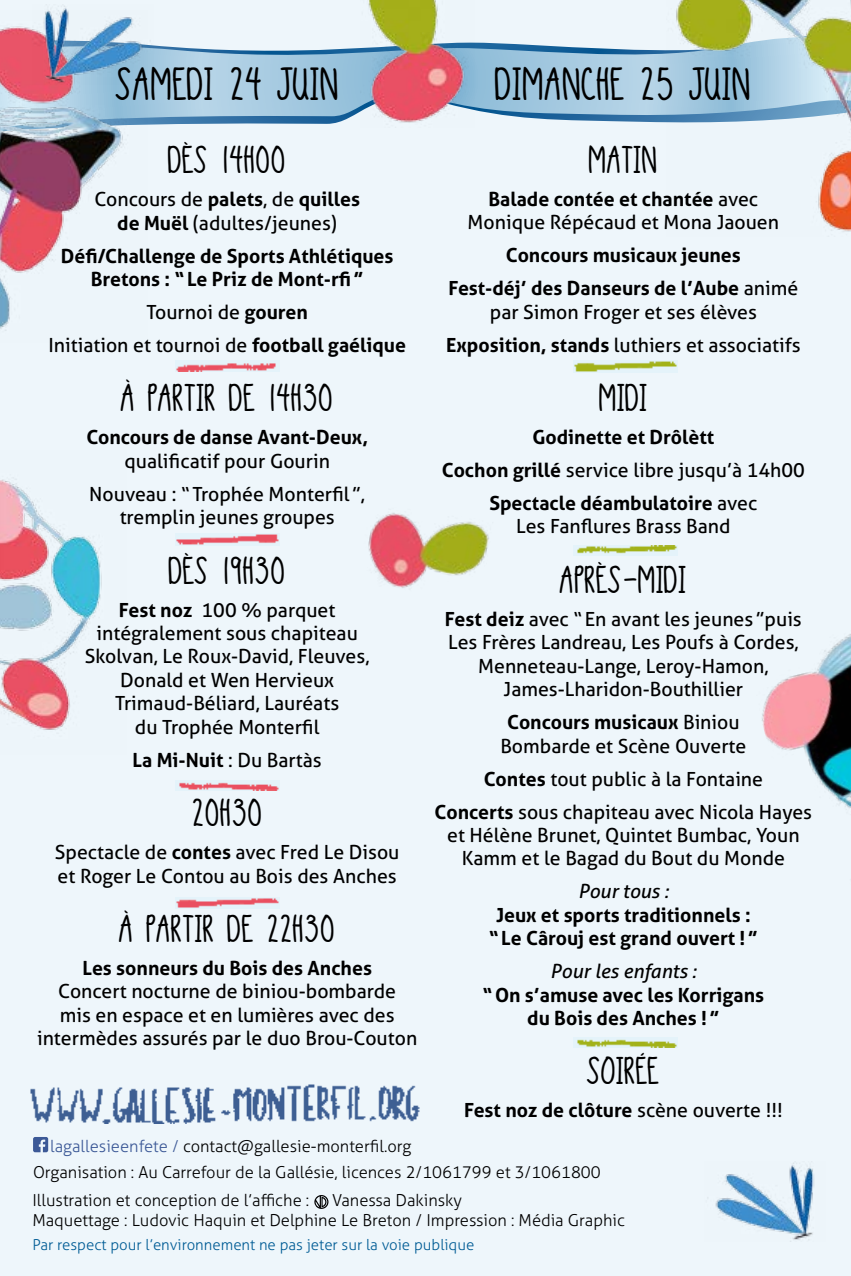
<style>
.page{position:relative;width:851px;height:1276px;background:#fff}
.page>*{position:absolute;margin:0;border:0;box-sizing:border-box;transform-origin:0 0}
.t1{font:700 36px "DJB Sand Shoesanda Fez";color:#000}
.t2{font:700 30px "DJB Sand Shoesanda Fez";color:#000}
.t3{font:19.5px/23.4px "Aller";color:#000;text-align:center}
.t4{font:700 19.5px/33px "Aller";color:#000;text-align:center}
.t5{font:italic 19.5px "Aller";color:#000}
.t6{font:300 16.5px/19.8px "Aller";color:#000}
.t7{font:300 15px "Aller";color:#005c95}
.s1{font-weight:700}
.s2{font-weight:400}
.s3{color:#3c5997}
</style>
<div class="page">
<div style="left:0;top:0;width:850px;height:1276px;background:#eef6fb"></div>
<img style="left:176px;top:534px;width:103px;height:11px">
<img style="left:176px;top:898px;width:103px;height:10px">
<img style="left:574px;top:361px;width:103px;height:11px">
<img style="left:577px;top:545px;width:100px;height:9px">
<img style="left:577px;top:1039px;width:100px;height:8px">
<img style="left:176px;top:363px;width:100px;height:8px">
<img style="left:179px;top:782px;width:100px;height:9px">
<svg style="left:147px;top:42px;width:519px;height:83px;background:#9cc2da"></svg>
<img style="left:666px;top:0;width:184px;height:232px">
<img style="left:361px;top:0;width:113px;height:125px">
<img style="left:368px;top:513px;width:121px;height:75px">
<img style="left:0;top:26px;width:147px;height:305px">
<img style="left:0;top:479px;width:102px;height:251px">
<img style="left:762px;top:634px;width:88px;height:174px">
<img style="left:32px;top:6px;width:121px;height:79px">
<img style="left:707px;top:1163px;width:107px;height:79px">
<img style="left:30px;top:1084px;width:390px;height:39px">
<svg style="left:33px;top:1137px;width:15px;height:15px"></svg>
<svg style="left:314px;top:1195px;width:14px;height:14px"></svg>
<h1 class="t1" style="left:116px;top:61px;width:225px">SAMEDI 24 JUIN</h1>
<h1 class="t1" style="left:495px;top:61px;width:257px">DIMANCHE 25 JUIN</h1>
<h2 class="t2" style="left:168px;top:141px;width:120px">DÈS 14H00</h2>
<p class="t3" style="left:94px;top:187px;width:267px">Concours de <span class="s1">palets</span>, de <span class="s1">quilles de Muël</span> (adultes/jeunes)</p>
<p class="t4" style="left:61px;top:244px;width:334px;line-height:23.4px">Défi/Challenge de Sports Athlétiques<br>Bretons : “Le Priz de Mont-rfi”</p>
<p class="t3" style="left:48px;top:295px;width:359px;line-height:33px">Tournoi de <span class="s1">gouren<br></span>Initiation et tournoi de <span class="s1">football gaélique</span></p>
<h2 class="t2" style="left:121px;top:379px;width:214px">À PARTIR DE 14H30</h2>
<p class="t4" style="left:86px;top:421px;width:283px">Concours de danse Avant-Deux,</p>
<p class="t3" style="left:89px;top:444px;width:277px;line-height:33px">qualificatif pour Gourin<br>Nouveau : “Trophée Monterfil ”,</p>
<p class="t3" style="left:120px;top:505px;width:216px">tremplin jeunes groupes</p>
<h2 class="t2" style="left:169px;top:551px;width:119px">DÈS 19H30</h2>
<p class="t3" style="left:85px;top:598px;width:286px"><span class="s1">Fest noz</span> 100 % parquet intégralement sous chapiteau<br>Skolvan, Le Roux-David, Fleuves,<br>Donald et Wen Hervieux<br>Trimaud-Béliard, Lauréats<br>du Trophée Monterfil</p>
<p class="t4" style="left:133px;top:743px;width:191px">La Mi-Nuit <span class="s2">: Du Bartàs</span></p>
<h2 class="t2" style="left:191px;top:793px;width:73px">20H30</h2>
<p class="t3" style="left:55px;top:840px;width:346px;text-align:left">Spectacle de <span class="s1">contes</span> avec Fred Le Disou et Roger Le Contou au Bois des Anches</p>
<h2 class="t2" style="left:119px;top:909px;width:218px">À PARTIR DE 22H30</h2>
<p class="t4" style="left:82px;top:951px;width:291px">Les sonneurs du Bois des Anches</p>
<p class="t3" style="left:37px;top:979px;width:382px">Concert nocturne de biniou-bombarde<br>mis en espace et en lumières avec des intermèdes assurés par le duo Brou-Couton</p>
<h2 class="t2" style="left:588px;top:140px;width:71px">MATIN</h2>
<p class="t3" style="left:467px;top:187px;width:313px"><span class="s1">Balade contée et chantée</span> avec<br>Monique Répécaud et Mona Jaouen</p>
<p class="t4" style="left:448px;top:239px;width:351px">Concours musicaux jeunes<br>Fest-déj’ des Danseurs de l’Aube <span class="s2">animé</span></p>
<p class="t3" style="left:446px;top:295px;width:356px;line-height:33px">par Simon Froger et ses élèves<br><span class="s1">Exposition, stands</span> luthiers et associatifs</p>
<h2 class="t2" style="left:598px;top:379px;width:51px">MIDI</h2>
<p class="t4" style="left:441px;top:420px;width:364px">Godinette et Drôlètt<br>Cochon grillé <span class="s2">service libre jusqu’à 14h00<br></span>Spectacle déambulatoire <span class="s2">avec</span></p>
<p class="t3" style="left:516px;top:515px;width:216px">Les Fanflures Brass Band</p>
<h2 class="t2" style="left:560px;top:560px;width:128px">APRÈS-MIDI</h2>
<p class="t3" style="left:445px;top:607px;width:358px"><span class="s1">Fest deiz</span> avec “En avant les jeunes ”puis Les Frères Landreau, Les Poufs à Cordes, Menneteau-Lange, Leroy-Hamon, James-Lharidon-Bouthillier</p>
<p class="t3" style="left:500px;top:710px;width:247px"><span class="s1">Concours musicaux</span> Biniou<br>Bombarde et Scène Ouverte</p>
<p class="t3" style="left:434px;top:762px;width:379px;line-height:33px"><span class="s1">Contes</span> tout public à la Fontaine<br><span class="s1">Concerts</span> sous chapiteau avec Nicola Hayes</p>
<p class="t3" style="left:447px;top:823px;width:354px">et Hélène Brunet, Quintet Bumbac, Youn<br>Kamm et le Bagad du Bout du Monde</p>
<p class="t5" style="left:578px;top:879px;width:92px">Pour tous :</p>
<p class="t4" style="left:488px;top:903px;width:271px;line-height:23.4px">Jeux et sports traditionnels : “Le Cârouj est grand ouvert !”</p>
<p class="t5" style="left:550px;top:959px;width:148px">Pour les enfants :</p>
<p class="t4" style="left:482px;top:983px;width:283px;line-height:23.4px">“On s’amuse avec les Korrigans du Bois des Anches !”</p>
<h2 class="t2" style="left:587px;top:1052px;width:74px">SOIRÉE</h2>
<p class="t4" style="left:464px;top:1094px;width:320px">Fest noz de clôture <span class="s2">scène ouverte !!!</span></p>
<p class="t6" style="left:50px;top:1135px;width:362px"><span class="s3">lagallesieenfete /</span> contact@gallesie-monterfil.org</p>
<p class="t6" style="left:32px;top:1190px;width:278px">Illustration et conception de l’affiche :</p>
<p class="t6" style="left:33px;top:1162px;width:569px">Organisation : Au Carrefour de la Gallésie, licences 2/1061799 et 3/1061800</p>
<p class="t6" style="left:32px;top:1190px;width:594px;text-indent:299px">Vanessa Dakinsky<br>Maquettage : Ludovic Haquin et Delphine Le Breton / Impression : Média Graphic</p>
<p class="t7" style="left:32px;top:1235px;width:443px">Par respect pour l’environnement ne pas jeter sur la voie publique</p>
</div>
